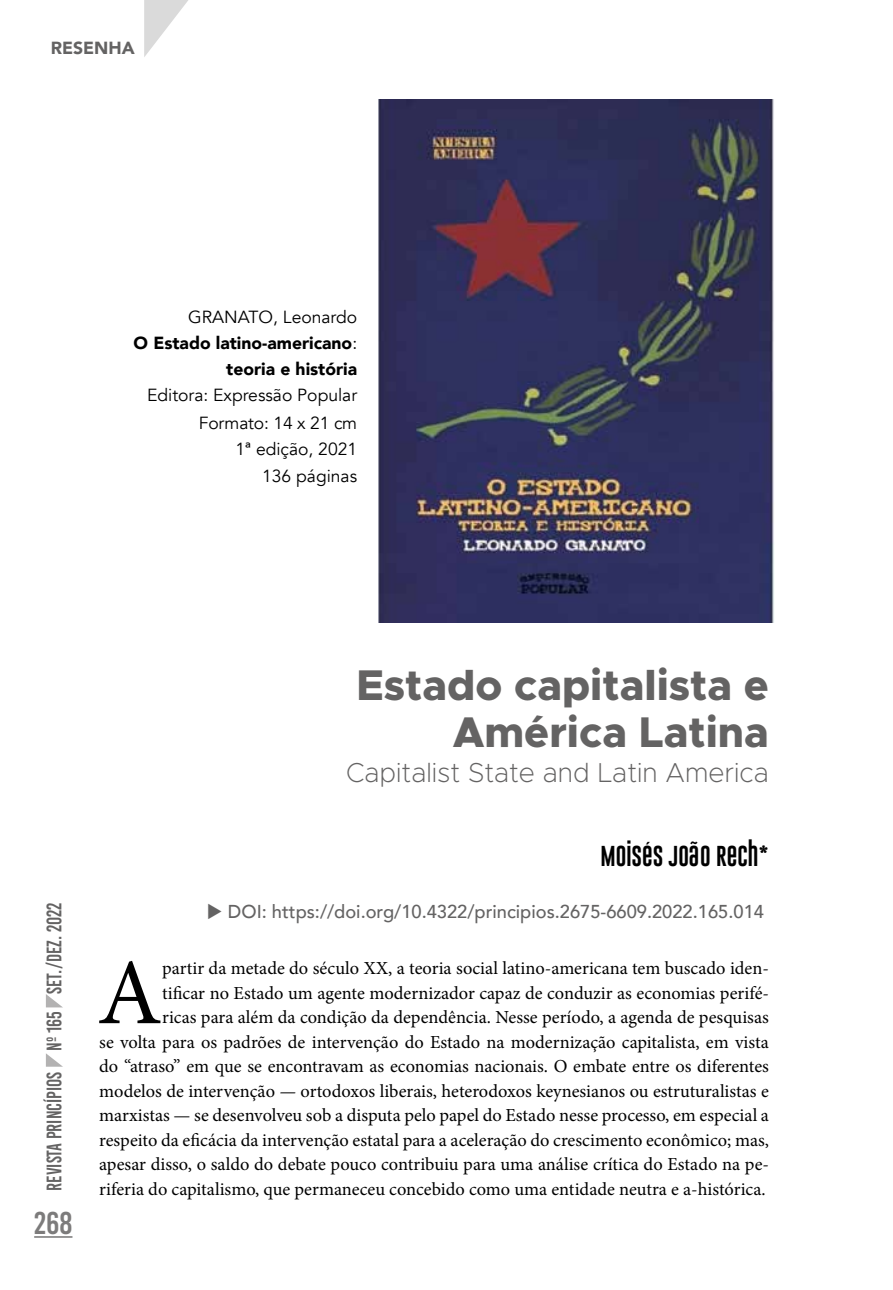
<style>
.page{position:relative;width:893px;height:1290px;background:#fff}
.page>*{position:absolute;margin:0;border:0;box-sizing:border-box;transform-origin:0 0}
.t1{font:93.8px "Minion Pro";color:#000}
.t2{font:800 43.05px/46.2px "Metropolis";color:#646363;text-align:right}
.t3{font:31.5px "Bebas Kai";color:#7c7b7b}
.t4{font:200 27.47px "Metropolis";color:#646363}
.t5{font:21px "Bebas Kai";color:#646363;scale:.9 1}
.t6{font:21px "Gobold Uplow";color:#000}
.t7{font:500 18.55px "Avenir";color:#646363}
.t8{font:18.38px/24.5px "Minion Pro";color:#000;text-align:right}
.t9{font:17.5px/26.8px "Avenir";color:#000;text-align:right}
.t10{font:900 17.5px/26.2px "Avenir";color:#000;text-align:right}
.t11{font:900 17.5px "Avenir";color:#646363}
.s1{font-weight:400}
.s2{font-style:italic}
</style>
<div class="page">
<hr style="left:34px;top:1236px;width:38px;height:2px;background:#7c7b7b">
<svg style="left:46px;top:1053px;width:17px;height:14px"></svg>
<svg style="left:46px;top:994px;width:16px;height:13px"></svg>
<svg style="left:144px;top:0;width:44px;height:57px"></svg>
<img style="left:378px;top:99px;width:396px;height:524px">
<p class="t11" style="left:51px;top:33px;width:85px">RESENHA</p>
<p class="t10" style="left:134px;top:303px;width:225px"><span class="s1">GRANATO, Leonardo<br></span>O Estado latino-americano<span class="s1">: </span>teoria e história</p>
<p class="t9" style="left:147px;top:382px;width:211px">Editora: Expressão Popular<br>Formato: 14 x 21 cm<br>1ª edição, 2021<br>136 páginas</p>
<h2 class="t2" style="left:356px;top:662px;width:414px">Estado capitalista e<br>América Latina</h2>
<h3 class="t4" style="left:346px;top:755px;width:424px">Capitalist State and Latin America</h3>
<p class="t5" style="left:43px;top:1191px;width:322px;rotate:-90deg">Revista Princípios nº 165 set./dez. 2022</p>
<h3 class="t3" style="left:34px;top:1206px;width:40px">268</h3>
<p class="t6" style="left:600px;top:839px;width:170px">MOISÉS JOÃO RECH*</p>
<p class="t7" style="left:207px;top:895px;width:559px">◆ DOI: https://doi.org/10.4322/principios.2675-6609.2022.165.014</p>
<h1 class="t1" style="left:97px;top:930px;width:66px">A</h1>
<p class="t8" style="left:99px;top:956px;width:671px">partir da metade do século XX, a teoria social latino-americana tem buscado iden-<br>tificar no Estado um agente modernizador capaz de conduzir as economias perifé-<br>ricas para além da condição da dependência. Nesse período, a agenda de pesquisas<br>se volta para os padrões de intervenção do Estado na modernização capitalista, em vista do “atraso” em que se encontravam as economias nacionais. O embate entre os diferentes modelos de intervenção <span class="s2">—</span> ortodoxos liberais, heterodoxos keynesianos ou estruturalistas e marxistas — se desenvolveu sob a disputa pelo papel do Estado nesse processo, em especial a respeito da eficácia da intervenção estatal para a aceleração do crescimento econômico; mas, apesar disso, o saldo do debate pouco contribuiu para uma análise crítica do Estado na pe&shy;riferia do capitalismo, que permaneceu concebido como uma entidade neutra e a-histórica.</p>
</div>
